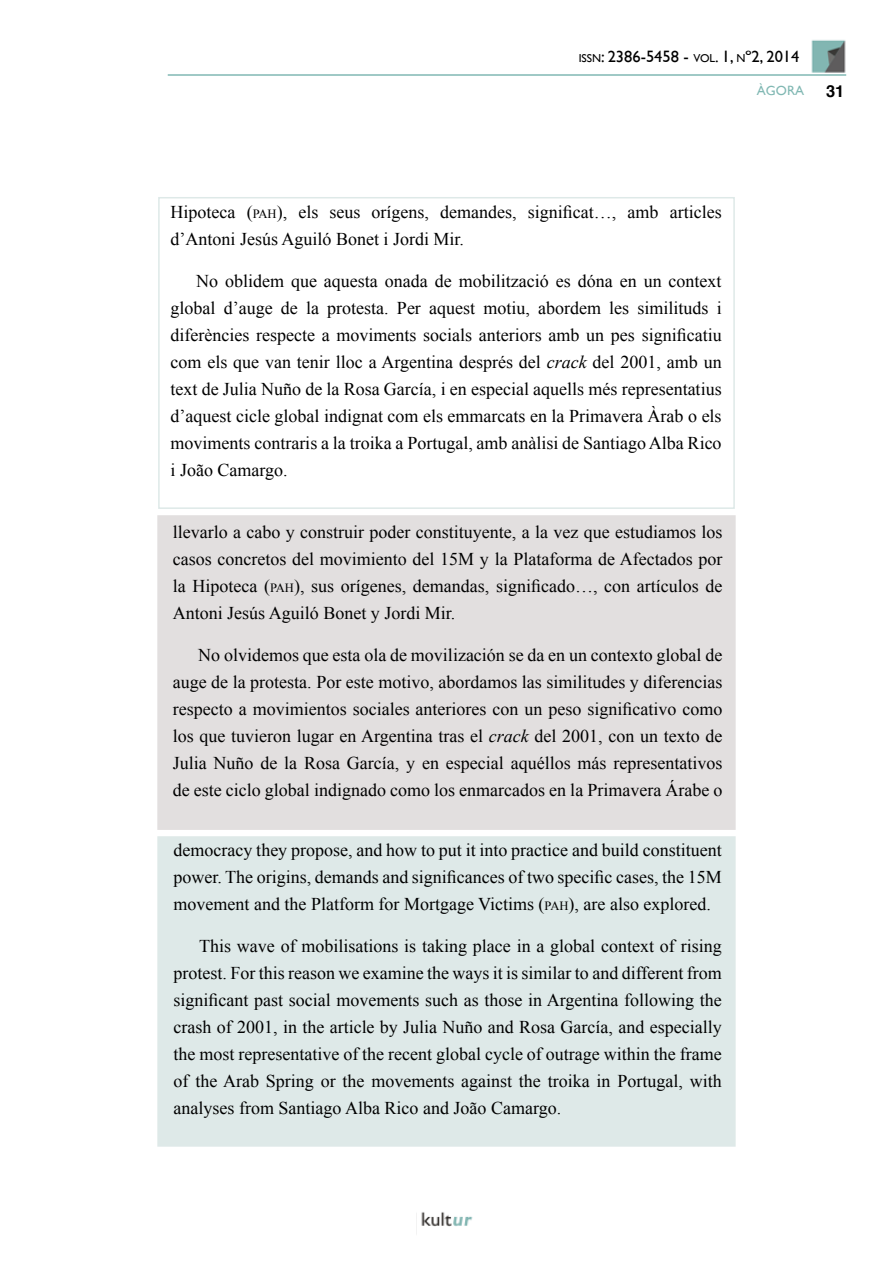
<style>
.page{position:relative;width:893px;height:1263px;background:#fff}
.page>*{position:absolute;margin:0;border:0;box-sizing:border-box;transform-origin:0 0}
.t1{font:18px/27px "Times New Roman";color:#000;text-align:justify}
.t2{font:16.5px "Gill Sans";color:#000}
.t3{font:700 16.5px "Helvetica";color:#000}
.t4{font:13.5px "Gill Sans";color:#81b8b3}
.s1{font-size:11.55px}
.s2{font-size:12.6px}
.s3{font-style:italic}
</style>
<div class="page">
<hr style="left:168px;top:74px;width:678px;height:2px;background:#81b8b3">
<img style="left:421px;top:1212px;width:52px;height:15px">
<img style="left:811px;top:40px;width:35px;height:33px">
<div style="left:158px;top:197px;width:577px;height:312px;border:2px solid #dee9e8"></div>
<div style="left:157px;top:515px;width:579px;height:315px;background:#e2dfdf"></div>
<div style="left:157px;top:836px;width:579px;height:311px;background:#dee9e8"></div>
<p class="t2" style="left:579px;top:47px;width:222px"><span class="s1">ISSN</span>: 2386-5458 - <span class="s1">VOL</span>. 1, <span class="s1">N</span>º2, 2014</p>
<p class="t4" style="left:757px;top:83px;width:49px">ÀGORA</p>
<p class="t3" style="left:826px;top:77px;width:20px">31</p>
<p class="t1" style="left:171px;top:198px;width:553px">Hipoteca (<span class="s2">PAH</span>), els seus orígens, demandes, significat…, amb articles d’Antoni Jesús Aguiló Bonet i Jordi Mir.</p>
<p class="t1" style="left:171px;top:267px;width:553px;text-indent:26px">No oblidem que aquesta onada de mobilització es dóna en un context global d’auge de la protesta. Per aquest motiu, abordem les similituds i diferències respecte a moviments socials anteriors amb un pes significatiu com els que van tenir lloc a Argentina després del <span class="s3">crack</span> del 2001, amb un text de Julia Nuño de la Rosa García, i en especial aquells més representatius d’aquest cicle global indignat com els emmarcats en la Primavera Àrab o els moviments contraris a la troika a Portugal, amb anàlisi de Santiago Alba Rico i João Camargo.</p>
<p class="t1" style="left:173px;top:518px;width:551px">llevarlo a cabo y construir poder constituyente, a la vez que estudiamos los casos concretos del movimiento del 15M y la Plataforma de Afectados por la Hipoteca (<span class="s2">PAH</span>), sus orígenes, demandas, significado…, con artículos de Antoni Jesús Aguiló Bonet y Jordi Mir.</p>
<p class="t1" style="left:173px;top:641px;width:551px;text-indent:26px">No olvidemos que esta ola de movilización se da en un contexto global de auge de la protesta. Por este motivo, abordamos las similitudes y diferencias respecto a movimientos sociales anteriores con un peso significativo como los que tuvieron lugar en Argentina tras el <span class="s3">crack</span> del 2001, con un texto de Julia Nuño de la Rosa García, y en especial aquéllos más representativos de este ciclo global indignado como los enmarcados en la Primavera Árabe o</p>
<p class="t1" style="left:174px;top:836px;width:550px">democracy they propose, and how to put it into practice and build constituent power. The origins, demands and significances of two specific cases, the 15M movement and the Platform for Mortgage Victims (<span class="s2">PAH</span>), are also explored.</p>
<p class="t1" style="left:174px;top:932px;width:550px;text-indent:26px">This wave of mobilisations is taking place in a global context of rising protest. For this reason we examine the ways it is similar to and different from significant past social movements such as those in Argentina following the crash of 2001, in the article by Julia Nuño and Rosa García, and especially the most representative of the recent global cycle of outrage within the frame of the Arab Spring or the movements against the troika in Portugal, with analyses from Santiago Alba Rico and João Camargo.</p>
</div>
